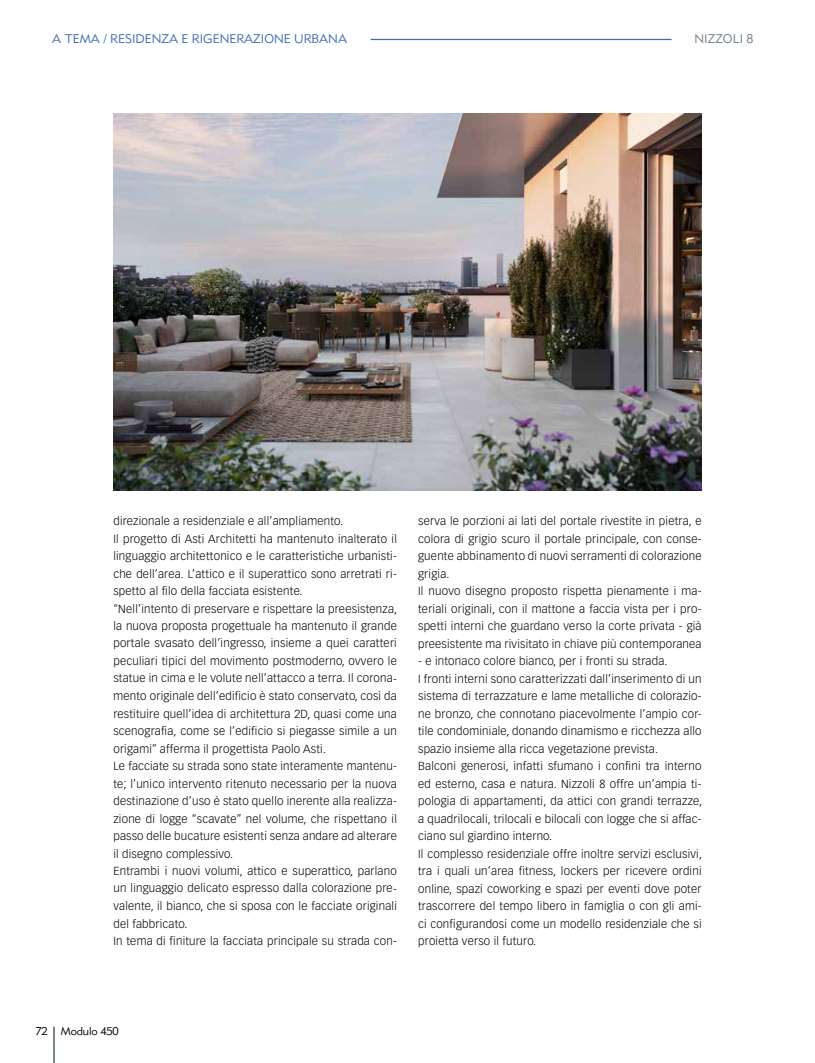
<style>
.page{position:relative;width:815px;height:1063px;background:#fff}
.page>*{position:absolute;margin:0;border:0;box-sizing:border-box;transform-origin:0 0}
.t1{font:12.5px "Metro Lite LT Two";color:#3f6cb3}
.t2{font:12.5px "Metro Lite LT Two";color:#717e86}
.t3{font:300 11.5px/17.5px "Vectora LT Std";letter-spacing:.02em;color:#000}
.t4{font:11.25px "Metro Lite LT Two";letter-spacing:-.015em;color:#000}
</style>
<div class="page">
<hr style="left:53px;top:1027px;width:2px;height:36px;background:#717e86">
<hr style="left:371px;top:39px;width:301px;height:1px;background:#3f6cb3">
<img style="left:113px;top:113px;width:589px;height:377px">
<p class="t1" style="left:52px;top:31px;width:296px">A TEMA / RESIDENZA E RIGENERAZIONE URBANA</p>
<p class="t2" style="left:694px;top:31px;width:61px">NIZZOLI 8</p>
<p class="t3" style="left:113px;top:512px;width:285px">direzionale a residenziale e all’ampliamento.<br>Il progetto di Asti Architetti ha mantenuto inalterato il linguaggio architettonico e le caratteristiche urbanisti&shy;che dell’area. L’attico e il superattico sono arretrati ri&shy;spetto al filo della facciata esistente.<br>“Nell’intento di preservare e rispettare la preesistenza, la nuova proposta progettuale ha mantenuto il grande portale svasato dell’ingresso, insieme a quei caratteri peculiari tipici del movimento postmoderno, ovvero le statue in cima e le volute nell’attacco a terra. Il corona&shy;mento originale dell’edificio è stato conservato, così da restituire quell’idea di architettura 2D, quasi come una scenografia, come se l’edificio si piegasse simile a un origami” afferma il progettista Paolo Asti.<br>Le facciate su strada sono state interamente mantenu&shy;te; l’unico intervento ritenuto necessario per la nuova destinazione d’uso è stato quello inerente alla realizza&shy;zione di logge “scavate” nel volume, che rispettano il passo delle bucature esistenti senza andare ad alterare il disegno complessivo.<br>Entrambi i nuovi volumi, attico e superattico, parlano un linguaggio delicato espresso dalla colorazione pre&shy;valente, il bianco, che si sposa con le facciate originali del fabbricato.<br>In tema di finiture la facciata principale su strada con-</p>
<p class="t3" style="left:418px;top:512px;width:285px">serva le porzioni ai lati del portale rivestite in pietra, e colora di grigio scuro il portale principale, con conse&shy;guente abbinamento di nuovi serramenti di colorazione grigia.<br>Il nuovo disegno proposto rispetta pienamente i ma&shy;teriali originali, con il mattone a faccia vista per i pro&shy;spetti interni che guardano verso la corte privata - già preesistente ma rivisitato in chiave più contemporanea</p>
<p class="t3" style="left:418px;top:652px;width:285px">- e intonaco colore bianco, per i fronti su strada.<br>I fronti interni sono caratterizzati dall’inserimento di un sistema di terrazzature e lame metalliche di colorazio&shy;ne bronzo, che connotano piacevolmente l’ampio cor&shy;tile condominiale, donando dinamismo e ricchezza allo spazio insieme alla ricca vegetazione prevista.<br>Balconi generosi, infatti sfumano i confini tra interno ed esterno, casa e natura. Nizzoli 8 offre un’ampia ti&shy;pologia di appartamenti, da attici con grandi terrazze, a quadrilocali, trilocali e bilocali con logge che si affac&shy;ciano sul giardino interno.<br>Il complesso residenziale offre inoltre servizi esclusivi, tra i quali un’area fitness, lockers per ricevere ordini online, spazi coworking e spazi per eventi dove poter trascorrere del tempo libero in famiglia o con gli ami&shy;ci configurandosi come un modello residenziale che si proietta verso il futuro.</p>
<p class="t4" style="left:35px;top:1025px;width:85px">72 Modulo 450</p>
</div>
